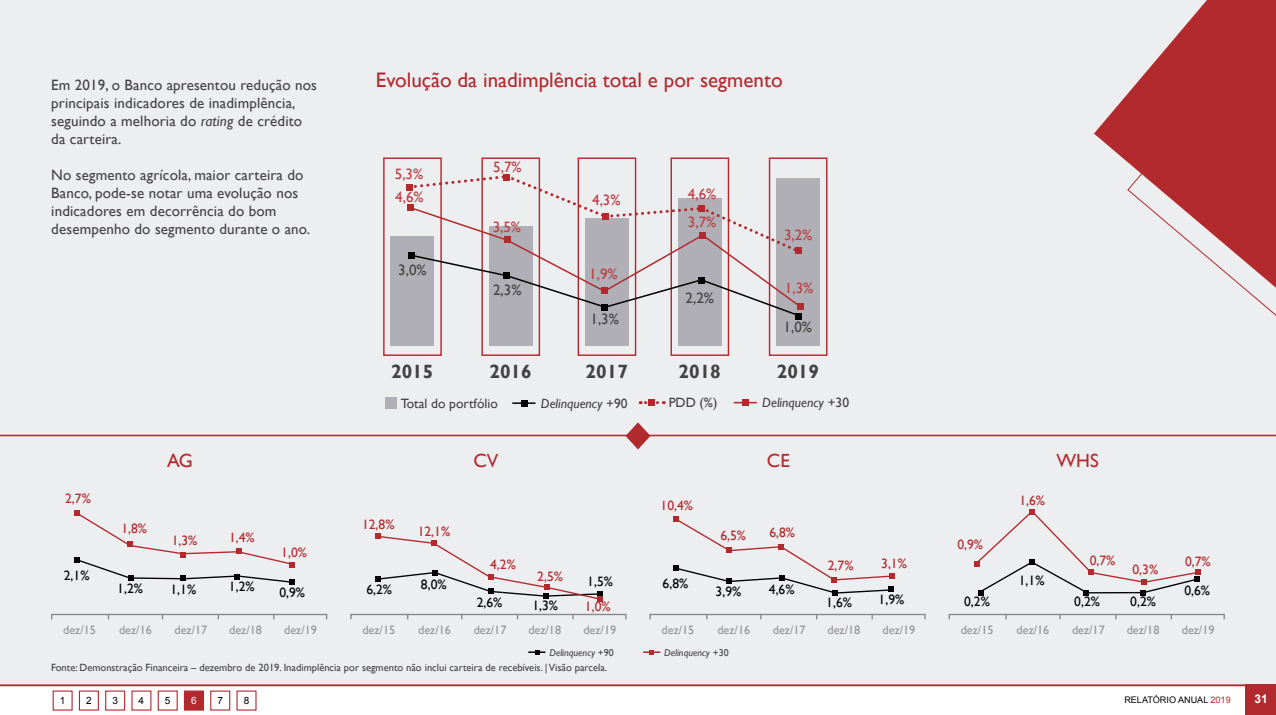
<style>
.page{position:relative;width:1276px;height:715px;background:#fff}
.page>*{position:absolute;margin:0;border:0;box-sizing:border-box;transform-origin:0 0}
.t1{font:21px "Gill Sans";color:#b2292e}
.t2{font:700 19.2px "Gill Sans";color:#434141}
.t3{font:19.05px "Gill Sans";color:#b2292e}
.t4{font:15px/18px "Gill Sans";letter-spacing:.01em;color:#434141}
.t5{font:15px "Gill Sans";color:#ba3e43}
.t6{font:13.65px "Gill Sans";color:#b2292e}
.t7{font:13.65px "Gill Sans";color:#000}
.t8{font:italic 13.5px "Gill Sans";color:#434141}
.t9{font:13.5px "Gill Sans";color:#434141}
.t10{font:12.15px "Gill Sans";color:#959398}
.t11{font:700 12px "Arial";color:#fff}
.t12{font:10.5px "Gill Sans";color:#434141}
.t13{font:italic 10.05px "Gill Sans";color:#434141}
.t14{font:10.05px "Arial";color:#000}
.t15{font:10.05px "Arial";color:#fff}
.t16{font:9px "Arial";color:#000}
.s1{font-style:italic}
.s2{font-style:normal}
.s3{color:#b2292e}
</style>
<div class="page">
<div style="left:0;top:0;width:1276px;height:684px;background:#edeef0"></div>
<div style="left:51px;top:613px;width:276px;height:6px;border:1px solid #89878c"></div>
<svg style="left:74px;top:510px;width:221px;height:74px"></svg>
<div style="left:350px;top:613px;width:276px;height:6px;border:1px solid #89878c"></div>
<svg style="left:375px;top:533px;width:228px;height:68px"></svg>
<div style="left:649px;top:613px;width:276px;height:6px;border:1px solid #89878c"></div>
<svg style="left:673px;top:516px;width:222px;height:79px"></svg>
<div style="left:948px;top:613px;width:276px;height:6px;border:1px solid #89878c"></div>
<svg style="left:974px;top:509px;width:226px;height:86px"></svg>
<svg style="left:528px;top:650px;width:17px;height:4px"></svg>
<svg style="left:643px;top:650px;width:17px;height:4px"></svg>
<hr style="left:512px;top:402px;width:23px;height:2px;background:#000">
<svg style="left:521px;top:400px;width:6px;height:6px"></svg>
<svg style="left:640px;top:399px;width:17px;height:6px"></svg>
<svg style="left:734px;top:399px;width:23px;height:6px"></svg>
<div style="left:385px;top:397px;width:11px;height:12px;background:#b0afb5"></div>
<div style="left:391px;top:236px;width:43px;height:110px;background:#b0afb5"></div>
<div style="left:489px;top:226px;width:43px;height:120px;background:#b0afb5"></div>
<div style="left:678px;top:198px;width:43px;height:148px;background:#b0afb5"></div>
<div style="left:585px;top:218px;width:44px;height:128px;background:#b0afb5"></div>
<div style="left:776px;top:178px;width:44px;height:168px;background:#b0afb5"></div>
<div style="left:769px;top:157px;width:58px;height:199px;border:1px solid #b2292e"></div>
<div style="left:383px;top:157px;width:59px;height:199px;border:1px solid #b2292e"></div>
<div style="left:481px;top:157px;width:59px;height:199px;border:1px solid #b2292e"></div>
<div style="left:670px;top:157px;width:59px;height:199px;border:1px solid #b2292e"></div>
<div style="left:577px;top:157px;width:59px;height:199px;border:1px solid #b2292e"></div>
<div style="left:406px;top:184px;width:6px;height:7px;background:#b2292e"></div>
<svg style="left:408px;top:173px;width:395px;height:146px"></svg>
<div style="left:503px;top:272px;width:7px;height:6px;background:#000"></div>
<hr style="left:0;top:434px;width:1276px;height:2px;background:#b2292e">
<svg style="left:624px;top:422px;width:27px;height:28px"></svg>
<svg style="left:1127px;top:288px;width:149px;height:149px"></svg>
<svg style="left:1094px;top:0;width:182px;height:288px;fill:#b2292e"></svg>
<div style="left:1245px;top:684px;width:31px;height:30px;background:#b2292e"></div>
<hr style="left:0;top:684px;width:1276px;height:1px;background:#b2292e">
<div style="left:79px;top:690px;width:20px;height:20px;border:1px solid #b2292e"></div>
<div style="left:105px;top:690px;width:20px;height:20px;border:1px solid #b2292e"></div>
<div style="left:158px;top:690px;width:20px;height:20px;border:1px solid #b2292e"></div>
<div style="left:184px;top:690px;width:20px;height:20px;background:#b2292e;border:1px solid #b2292e"></div>
<div style="left:210px;top:690px;width:20px;height:20px;border:1px solid #b2292e"></div>
<p class="t4" style="left:51px;top:76px;width:267px">Em 2019, o Banco apresentou redução nos principais indicadores de inadimplência, seguindo a melhoria do <span class="s1">rating</span> de crédito da carteira.</p>
<p class="t4" style="left:51px;top:166px;width:260px">No segmento agrícola, maior carteira do Banco, pode-se notar uma evolução nos indicadores em decorrência do bom desempenho do segmento durante o ano.</p>
<h1 class="t1" style="left:376px;top:67px;width:408px">Evolução da inadimplência total e por segmento</h1>
<p class="t5" style="left:395px;top:165px;width:30px">5,3%</p>
<p class="t5" style="left:395px;top:189px;width:30px">4,6%</p>
<p class="t4" style="left:398px;top:261px;width:30px">3,0%</p>
<p class="t5" style="left:493px;top:158px;width:30px">5,7%</p>
<p class="t5" style="left:493px;top:218px;width:30px">3,5%</p>
<p class="t4" style="left:493px;top:281px;width:30px">2,3%</p>
<p class="t5" style="left:592px;top:192px;width:30px">4,3%</p>
<p class="t5" style="left:589px;top:265px;width:30px">1,9%</p>
<p class="t4" style="left:590px;top:310px;width:30px">1,3%</p>
<p class="t5" style="left:688px;top:185px;width:30px">4,6%</p>
<p class="t5" style="left:688px;top:213px;width:30px">3,7%</p>
<p class="t4" style="left:685px;top:289px;width:30px">2,2%</p>
<p class="t5" style="left:784px;top:226px;width:30px">3,2%</p>
<p class="t5" style="left:785px;top:279px;width:30px">1,3%</p>
<p class="t4" style="left:783px;top:318px;width:30px">1,0%</p>
<p class="t2" style="left:391px;top:359px;width:44px">2015</p>
<p class="t2" style="left:489px;top:359px;width:44px">2016</p>
<p class="t2" style="left:585px;top:359px;width:44px">2017</p>
<p class="t2" style="left:678px;top:359px;width:44px">2018</p>
<p class="t2" style="left:777px;top:359px;width:44px">2019</p>
<p class="t9" style="left:401px;top:395px;width:99px">Total do portfólio</p>
<p class="t8" style="left:541px;top:395px;width:88px">Delinquency <span class="s2">+90</span></p>
<p class="t9" style="left:668px;top:394px;width:50px">PDD (%)</p>
<p class="t8" style="left:762px;top:394px;width:88px">Delinquency <span class="s2">+30</span></p>
<p class="t3" style="left:167px;top:449px;width:27px">AG</p>
<p class="t3" style="left:473px;top:449px;width:26px">CV</p>
<p class="t3" style="left:767px;top:449px;width:24px">CE</p>
<p class="t6" style="left:65px;top:490px;width:27px">2,7%</p>
<p class="t6" style="left:660px;top:497px;width:34px">10,4%</p>
<p class="t7" style="left:64px;top:567px;width:27px">2,1%</p>
<p class="t6" style="left:121px;top:520px;width:27px">1,8%</p>
<p class="t6" style="left:172px;top:532px;width:27px">1,3%</p>
<p class="t6" style="left:229px;top:529px;width:27px">1,4%</p>
<p class="t7" style="left:117px;top:580px;width:27px">1,2%</p>
<p class="t7" style="left:170px;top:581px;width:27px">1,1%</p>
<p class="t7" style="left:229px;top:578px;width:27px">1,2%</p>
<p class="t6" style="left:281px;top:544px;width:27px">1,0%</p>
<p class="t7" style="left:279px;top:584px;width:27px">0,9%</p>
<p class="t6" style="left:362px;top:516px;width:34px">12,8%</p>
<p class="t6" style="left:418px;top:523px;width:34px">12,1%</p>
<p class="t7" style="left:366px;top:581px;width:27px">6,2%</p>
<p class="t7" style="left:421px;top:576px;width:27px">8,0%</p>
<p class="t6" style="left:490px;top:556px;width:27px">4,2%</p>
<p class="t6" style="left:537px;top:568px;width:27px">2,5%</p>
<p class="t7" style="left:477px;top:594px;width:27px">2,6%</p>
<p class="t7" style="left:532px;top:597px;width:27px">1,3%</p>
<p class="t7" style="left:587px;top:573px;width:27px">1,5%</p>
<p class="t6" style="left:585px;top:598px;width:27px">1,0%</p>
<p class="t7" style="left:662px;top:575px;width:27px">6,8%</p>
<p class="t6" style="left:720px;top:526px;width:27px">6,5%</p>
<p class="t6" style="left:769px;top:524px;width:27px">6,8%</p>
<p class="t7" style="left:715px;top:583px;width:27px">3,9%</p>
<p class="t7" style="left:769px;top:581px;width:27px">4,6%</p>
<p class="t6" style="left:828px;top:557px;width:27px">2,7%</p>
<p class="t6" style="left:881px;top:555px;width:27px">3,1%</p>
<p class="t7" style="left:826px;top:594px;width:27px">1,6%</p>
<p class="t7" style="left:878px;top:590px;width:27px">1,9%</p>
<p class="t10" style="left:63px;top:622px;width:34px">dez/15</p>
<p class="t10" style="left:119px;top:622px;width:34px">dez/16</p>
<p class="t10" style="left:174px;top:622px;width:34px">dez/17</p>
<p class="t10" style="left:229px;top:622px;width:34px">dez/18</p>
<p class="t10" style="left:284px;top:622px;width:34px">dez/19</p>
<p class="t10" style="left:362px;top:622px;width:34px">dez/15</p>
<p class="t10" style="left:418px;top:622px;width:34px">dez/16</p>
<p class="t10" style="left:474px;top:622px;width:34px">dez/17</p>
<p class="t10" style="left:528px;top:622px;width:34px">dez/18</p>
<p class="t10" style="left:583px;top:622px;width:34px">dez/19</p>
<p class="t10" style="left:661px;top:622px;width:34px">dez/15</p>
<p class="t10" style="left:717px;top:622px;width:34px">dez/16</p>
<p class="t10" style="left:773px;top:622px;width:34px">dez/17</p>
<p class="t10" style="left:827px;top:622px;width:34px">dez/18</p>
<p class="t10" style="left:882px;top:622px;width:34px">dez/19</p>
<p class="t13" style="left:549px;top:646px;width:66px">Delinquency <span class="s2">+90</span></p>
<p class="t13" style="left:664px;top:646px;width:66px">Delinquency <span class="s2">+30</span></p>
<p class="t12" style="left:51px;top:661px;width:557px">Fonte: Demonstração Financeira – dezembro de 2019. Inadimplência por segmento não inclui carteira de recebíveis. | Visão parcela.</p>
<p class="t6" style="left:957px;top:536px;width:27px">0,9%</p>
<p class="t7" style="left:964px;top:593px;width:27px">0,2%</p>
<p class="t6" style="left:1019px;top:492px;width:27px">1,6%</p>
<p class="t3" style="left:1056px;top:449px;width:44px">WHS</p>
<p class="t7" style="left:1018px;top:572px;width:27px">1,1%</p>
<p class="t6" style="left:1089px;top:552px;width:27px">0,7%</p>
<p class="t6" style="left:1132px;top:561px;width:27px">0,3%</p>
<p class="t7" style="left:1074px;top:593px;width:27px">0,2%</p>
<p class="t7" style="left:1130px;top:593px;width:27px">0,2%</p>
<p class="t6" style="left:1185px;top:552px;width:27px">0,7%</p>
<p class="t7" style="left:1184px;top:582px;width:27px">0,6%</p>
<p class="t10" style="left:960px;top:622px;width:34px">dez/15</p>
<p class="t10" style="left:1016px;top:622px;width:34px">dez/16</p>
<p class="t10" style="left:1072px;top:622px;width:34px">dez/17</p>
<p class="t10" style="left:1126px;top:622px;width:34px">dez/18</p>
<p class="t10" style="left:1181px;top:622px;width:34px">dez/19</p>
<p class="t14" style="left:60px;top:693px;width:7px">1</p>
<p class="t14" style="left:86px;top:693px;width:7px">2</p>
<p class="t14" style="left:112px;top:693px;width:7px">3</p>
<p class="t14" style="left:139px;top:693px;width:7px">4</p>
<p class="t14" style="left:165px;top:693px;width:7px">5</p>
<p class="t15" style="left:191px;top:693px;width:7px">6</p>
<p class="t14" style="left:217px;top:693px;width:7px">7</p>
<p class="t14" style="left:244px;top:693px;width:7px">8</p>
<p class="t16" style="left:1124px;top:693px;width:108px">RELATÓRIO ANUAL <span class="s3">2019</span></p>
<p class="t11" style="left:1254px;top:690px;width:15px">31</p>
</div>
